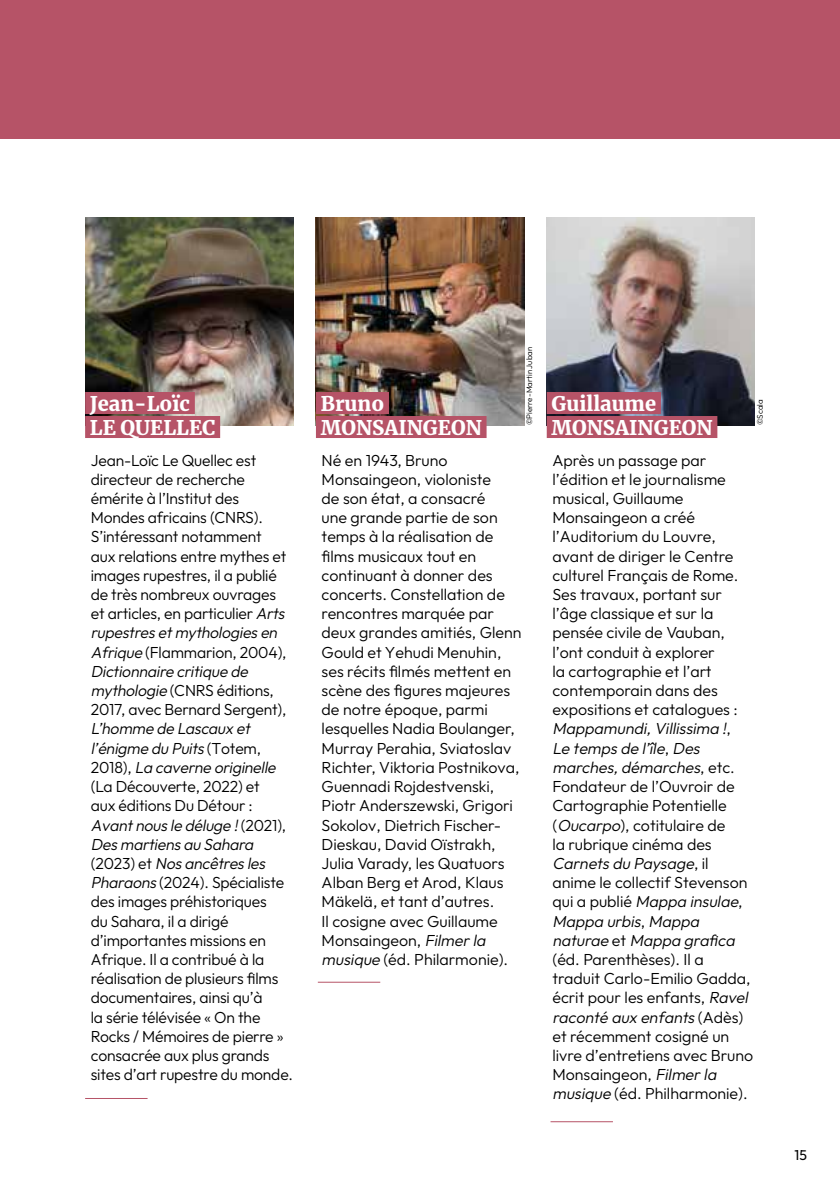
<style>
.page{position:relative;width:840px;height:1191px;background:#fff}
.page>*{position:absolute;margin:0;border:0;box-sizing:border-box;transform-origin:0 0}
.t1{font:900 20px/24px "Merriweather";color:#fff}
.t2{font:100 16px/19.2px "Outfit";color:#000}
.t3{font:100 14px "Outfit";color:#000}
.t4{font:100 8px "Outfit";color:#000}
.s1{font-style:italic}
</style>
<div class="page">
<img style="left:85px;top:218px;width:208px;height:207px">
<img style="left:316px;top:218px;width:207px;height:207px">
<img style="left:546px;top:218px;width:208px;height:207px">
<div style="left:85px;top:392px;width:110px;height:22px;background:#b65367"></div>
<div style="left:85px;top:416px;width:135px;height:22px;background:#b65367"></div>
<div style="left:316px;top:392px;width:73px;height:22px;background:#b65367"></div>
<div style="left:316px;top:416px;width:170px;height:22px;background:#b65367"></div>
<div style="left:546px;top:392px;width:114px;height:22px;background:#b65367"></div>
<div style="left:546px;top:416px;width:171px;height:22px;background:#b65367"></div>
<hr style="left:85px;top:1098px;width:62px;height:1px;background:#b65367">
<hr style="left:317px;top:981px;width:63px;height:1px;background:#b65367">
<hr style="left:550px;top:1121px;width:62px;height:1px;background:#b65367">
<div style="left:0;top:0;width:839px;height:139px;background:#b65367"></div>
<p class="t1" style="left:90px;top:391px;width:127px">Jean-Loïc<br>LE QUELLEC</p>
<p class="t2" style="left:91px;top:450px;width:198px">Jean-Loïc Le Quellec est directeur de recherche émérite à l’Institut des<br>Mondes africains (CNRS).<br>S’intéressant notamment aux relations entre mythes et images rupestres, il a publié de très nombreux ouvrages et articles, en particulier <span class="s1">Arts rupestresetmythologiesen<br>Afrique</span> (Flammarion, 2004),<br><span class="s1">Dictionnaire critique de mythologie</span> (CNRS éditions,<br>2017, avec Bernard Sergent),</p>
<p class="t2" style="left:91px;top:719px;width:204px"><span class="s1">L’homme de Lascaux et l’énigme du Puits</span>( T o t e m ,<br>2 0 1 8 ) , <span class="s1">La caverne originelle </span>(La Découverte, 2022) et<br>aux éditions Du Détour :<br><span class="s1">Avantnousle déluge !</span>( 2 0 2 1 ) ,<br><span class="s1">Desmartiensau Sahara<br></span>( 2 0 2 3 ) e t <span class="s1">Nosancêtresles<br>Pharaons</span>(2024). Spécialiste des images préhistoriques<br>du Sahara, il a dirigé d’importantes missions en<br>Afrique. Il a contribué à la réalisation de plusieurs films documentaires, ainsi qu’à<br>la série télévisée « On the<br>Rocks / Mémoires de pierre » consacrée aux plus grands sites d’art rupestre du monde.</p>
<p class="t4" style="left:524px;top:425px;width:80px;rotate:-90deg">©Pierre-Martin Juban</p>
<p class="t1" style="left:320px;top:391px;width:162px">Bruno<br>MONSAINGEON</p>
<p class="t2" style="left:321px;top:450px;width:201px">Né en 1943, Bruno<br>Monsaingeon, violoniste<br>de son état, a consacré<br>une grande partie de son temps à la réalisation de films musicaux tout en continuant à donner des concerts. Constellation de rencontres marquée par deux grandes amitiés, Glenn<br>Gould et Yehudi Menuhin, ses récits filmés mettent en scène des figures majeures de notre époque, parmi lesquelles Nadia Boulanger,<br>Murray Perahia, Sviatoslav<br>Richter, Viktoria Postnikova,<br>Guennadi Rojdestvenski,<br>Piotr Anderszewski, Grigori<br>Sokolov, Dietrich Fischer-<br>Dieskau, David Oïstrakh,<br>Julia Varady, les Quatuors<br>Alban Berg et Arod, Klaus<br>Mäkelä, et tant d’autres.<br>Il cosigne avec Guillaume<br>Monsaingeon, <span class="s1">Filmer la musique</span> (éd. Philarmonie).</p>
<p class="t1" style="left:551px;top:391px;width:162px">Guillaume<br>MONSAINGEON</p>
<p class="t2" style="left:552px;top:450px;width:202px">Après un passage par l’édition et le journalisme musical, Guillaume<br>Monsaingeon a créé l’Auditorium du Louvre, avant de diriger le Centre culturel Français de Rome.<br>Ses travaux, portant sur l’âge classique et sur la pensée civile de Vauban, l’ont conduit à explorer<br>la cartographie et l’art contemporain dans des expositions et catalogues :<br><span class="s1">Mappamundi,Villissima !</span>,<br><span class="s1">Le temps de l’île</span>, <span class="s1">Des marches,démarches</span>, e t c .<br>Fondateur de l’Ouvroir de<br>Cartographie Potentielle (<span class="s1">Oucarpo</span>), cotitulaire de<br>la rubrique cinéma des<br><span class="s1">Carnets du Paysage</span>, i l anime le collectif Stevenson q u i a p u b l i é <span class="s1">Mappa insulae</span>,<br><span class="s1">Mappa urbis</span>, <span class="s1">Mappa naturae</span> e t <span class="s1">Mappa grafica </span>(éd. Parenthèses). Il a traduit Carlo-Emilio Gadda, écrit pour les enfants, <span class="s1">Ravel raconté aux enfants</span> ( A d è s ) et récemment cosigné un livre d’entretiens avec Bruno<br>Monsaingeon, <span class="s1">Filmer la musique</span> (éd. Philharmonie).</p>
<p class="t4" style="left:755px;top:425px;width:28px;rotate:-90deg">©Scala</p>
<p class="t3" style="left:794px;top:1146px;width:14px">15</p>
</div>
